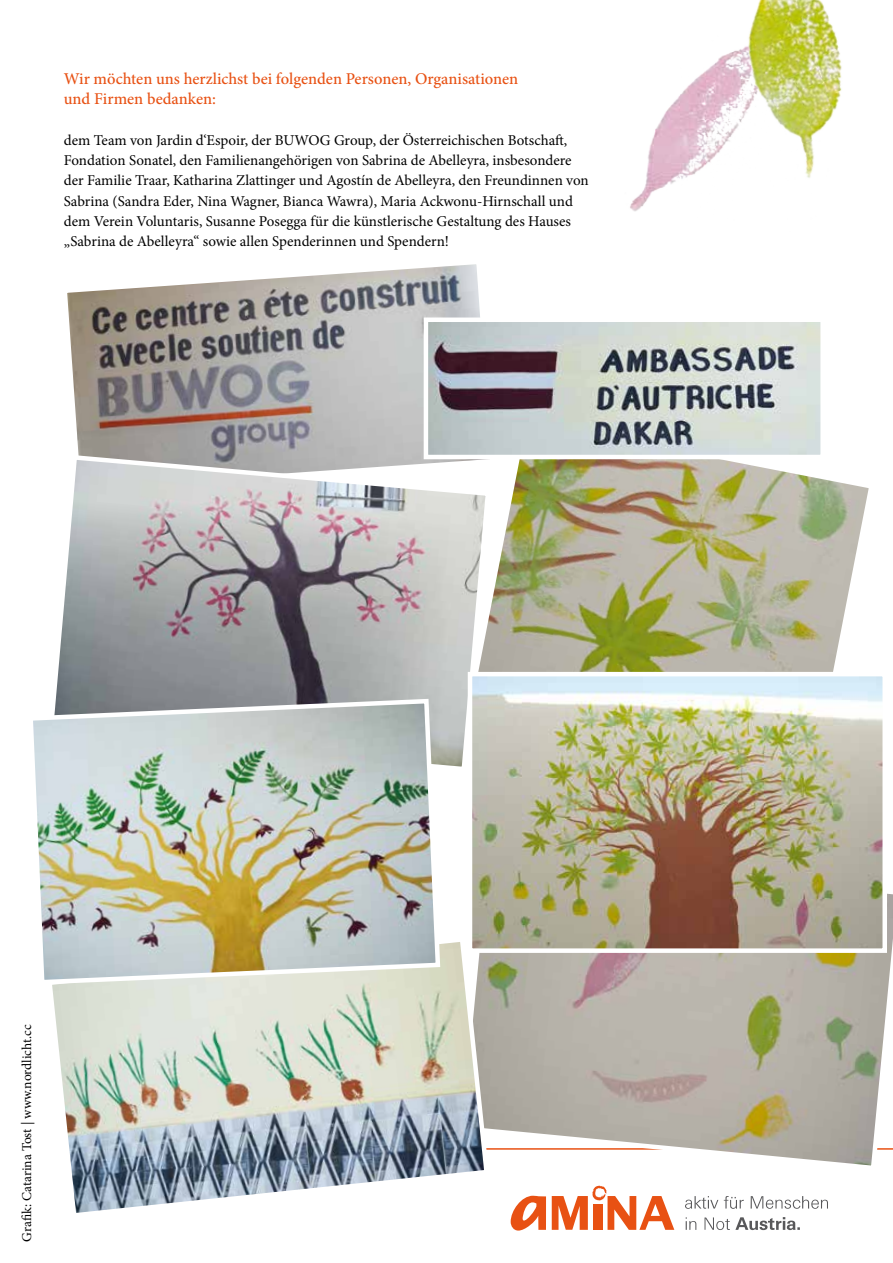
<style>
.page{position:relative;width:893px;height:1263px;background:#fff}
.page>*{position:absolute;margin:0;border:0;box-sizing:border-box;transform-origin:0 0}
.t1{font:500 16.5px/20.2px "Minion Pro";color:#e85113}
.t2{font:15px/20.2px "Minion Pro";color:#000}
.t3{font:13.5px "Minion Pro";color:#000}
</style>
<div class="page">
<svg style="left:685px;top:1196px;width:33px;height:13px"></svg>
<svg style="left:724px;top:1196px;width:20px;height:13px"></svg>
<svg style="left:751px;top:1196px;width:77px;height:13px"></svg>
<svg style="left:686px;top:1217px;width:10px;height:13px"></svg>
<svg style="left:704px;top:1217px;width:96px;height:13px"></svg>
<svg style="left:511px;top:1196px;width:35px;height:34px"></svg>
<svg style="left:552px;top:1185px;width:122px;height:45px"></svg>
<svg style="left:491px;top:893px;width:402px;height:273px;background:#bab4a8"></svg>
<img style="left:493px;top:459px;width:376px;height:213px">
<svg style="left:67px;top:264px;width:430px;height:231px;background:#aba7a5"></svg>
<svg style="left:56px;top:453px;width:437px;height:314px;background:#b2b2b3"></svg>
<img style="left:52px;top:942px;width:439px;height:271px">
<img style="left:429px;top:322px;width:391px;height:132px">
<div style="left:424px;top:317px;width:401px;height:142px;border:4px solid #fff"></div>
<img style="left:33px;top:696px;width:410px;height:291px">
<img style="left:630px;top:75px;width:70px;height:136px">
<img style="left:700px;top:0;width:142px;height:178px">
<img style="left:473px;top:677px;width:409px;height:271px">
<div style="left:468px;top:672px;width:419px;height:281px;border:4px solid #fff"></div>
<p class="t1" style="left:64px;top:69px;width:456px">Wir möchten uns herzlichst bei folgenden Personen, Organisationen und Firmen bedanken:</p>
<p class="t2" style="left:64px;top:130px;width:526px">dem Team von Jardin d‘Espoir, der BUWOG Group, der Österreichischen Botschaft, Fondation Sonatel, den Familienangehörigen von Sabrina de Abelleyra, insbesondere der Familie Traar, Katharina Zlattinger und Agostín de Abelleyra, den Freundinnen von Sabrina (Sandra Eder, Nina Wagner, Bianca Wawra), Maria Ackwonu-Hirnschall und dem Verein Voluntaris, Susanne Posegga für die künstlerische Gestaltung des Hauses „Sabrina de Abelleyra“ sowie allen Spenderinnen und Spendern!</p>
<p class="t3" style="left:18px;top:1242px;width:219px;rotate:-90deg">Grafik: Catarina Tost | www.nordlicht.cc</p>
</div>
